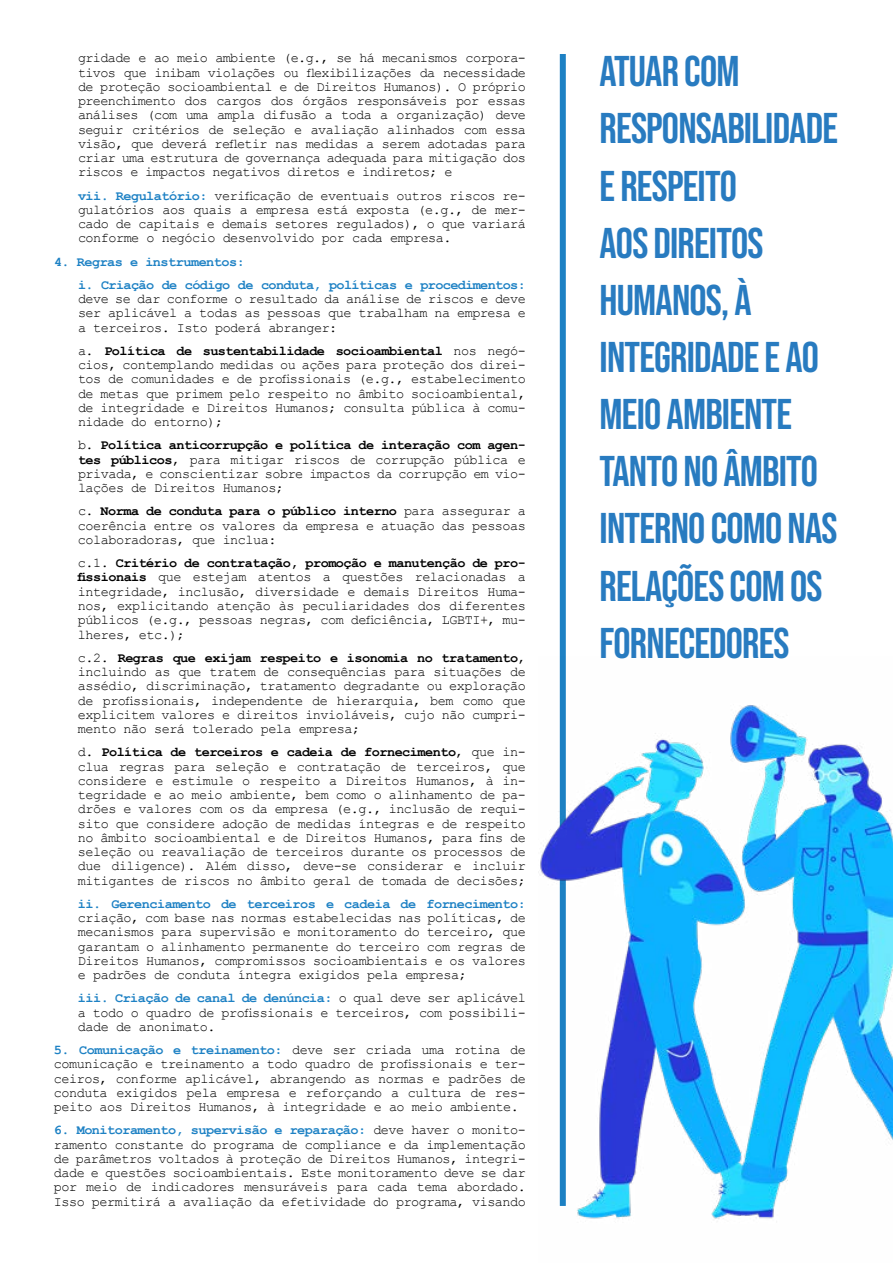
<style>
.page{position:relative;width:893px;height:1263px;background:#fff}
.page>*{position:absolute;margin:0;border:0;box-sizing:border-box;transform-origin:0 0}
.t1{font:43.05px/57.2px "Bebas Neue";letter-spacing:-.02em;color:#287bc0}
.t2{font:13.5px/14.2px "Courier New";letter-spacing:-.035em;color:#000;text-align:justify}
.t3{font:700 13.5px/23.2px "Courier New";letter-spacing:-.035em;color:#1d81c4}
.s1{font-weight:700;color:#1d81c4}
.s2{font-weight:700}
</style>
<div class="page">
<div style="left:560px;top:54px;width:6px;height:1152px;background:#1d81c4"></div>
<img style="left:538px;top:656px;width:355px;height:563px">
<p class="t2" style="left:78px;top:50px;width:449px">gridade e ao meio ambiente (e.g., se há mecanismos corpora&shy;tivos que inibam violações ou flexibilizações da necessidade de proteção socioambiental e de Direitos Humanos). O próprio preenchimento dos cargos dos órgãos responsáveis por essas análises (com uma ampla difusão a toda a organização) deve seguir critérios de seleção e avaliação alinhados com essa visão, que deverá refletir nas medidas a serem adotadas para criar uma estrutura de governança adequada para mitigação dos riscos e impactos negativos diretos e indiretos; e</p>
<p class="t2" style="left:78px;top:188px;width:449px"><span class="s1">vii. Regulatório:</span> verificação de eventuais outros riscos re&shy;gulatórios aos quais a empresa está exposta (e.g., de mer&shy;cado de capitais e demais setores regulados), o que variará conforme o negócio desenvolvido por cada empresa.</p>
<p class="t3" style="left:78px;top:249px;width:449px;text-indent:-24px">4. Regras e instrumentos:<br>i. Criação de código de conduta, políticas e procedimentos:</p>
<p class="t2" style="left:78px;top:291px;width:449px">deve se dar conforme o resultado da análise de riscos e deve ser aplicável a todas as pessoas que trabalham na empresa e a terceiros. Isto poderá abranger:</p>
<p class="t2" style="left:78px;top:343px;width:449px">a. <span class="s2">Política de sustentabilidade socioambiental</span> nos negó&shy;cios, contemplando medidas ou ações para proteção dos direi&shy;tos de comunidades e de profissionais (e.g., estabelecimento de metas que primem pelo respeito no âmbito socioambiental, de integridade e Direitos Humanos; consulta pública à comu&shy;nidade do entorno);</p>
<p class="t2" style="left:78px;top:438px;width:449px">b. <span class="s2">Política anticorrupção e política de interação com agen&shy;tes públicos</span>, para mitigar riscos de corrupção pública e privada, e conscientizar sobre impactos da corrupção em vio&shy;lações de Direitos Humanos;</p>
<p class="t2" style="left:78px;top:504px;width:449px">c. <span class="s2">Norma de conduta para o público interno</span> para assegurar a coerência entre os valores da empresa e atuação das pessoas colaboradoras, que inclua:</p>
<p class="t2" style="left:78px;top:555px;width:449px">c.1. <span class="s2">Critério de contratação, promoção e manutenção de pro&shy;fissionais</span> que estejam atentos a questões relacionadas a integridade, inclusão, diversidade e demais Direitos Huma&shy;nos, explicitando atenção às peculiaridades dos diferentes públicos (e.g., pessoas negras, com deficiência, LGBTI+, mu&shy;lheres, etc.);</p>
<p class="t2" style="left:78px;top:650px;width:449px">c.2. <span class="s2">Regras que exijam respeito e isonomia no tratamento</span>, incluindo as que tratem de consequências para situações de assédio, discriminação, tratamento degradante ou exploração de profissionais, independente de hierarquia, bem como que explicitem valores e direitos invioláveis, cujo não cumpri&shy;mento não será tolerado pela empresa;</p>
<p class="t2" style="left:78px;top:744px;width:449px">d. <span class="s2">Política de terceiros e cadeia de fornecimento</span>, que in&shy;clua regras para seleção e contratação de terceiros, que considere e estimule o respeito a Direitos Humanos, à in&shy;tegridade e ao meio ambiente, bem como o alinhamento de pa&shy;drões e valores com os da empresa (e.g., inclusão de requi&shy;sito que considere adoção de medidas íntegras e de respeito no âmbito socioambiental e de Direitos Humanos, para fins de seleção ou reavaliação de terceiros durante os processos de due diligence). Além disso, deve-se considerar e incluir mitigantes de riscos no âmbito geral de tomada de decisões;</p>
<p class="t3" style="left:78px;top:891px;width:449px">ii. Gerenciamento de terceiros e cadeia de fornecimento:</p>
<p class="t2" style="left:78px;top:910px;width:449px">criação, com base nas normas estabelecidas nas políticas, de mecanismos para supervisão e monitoramento do terceiro, que garantam o alinhamento permanente do terceiro com regras de Direitos Humanos, compromissos socioambientais e os valores e padrões de conduta íntegra exigidos pela empresa;</p>
<p class="t2" style="left:78px;top:990px;width:449px"><span class="s1">iii. Criação de canal de denúncia:</span> o qual deve ser aplicável a todo o quadro de profissionais e terceiros, com possibili&shy;dade de anonimato.</p>
<p class="t2" style="left:54px;top:1042px;width:473px"><span class="s1">5. Comunicação e treinamento:</span> deve ser criada uma rotina de comunicação e treinamento a todo quadro de profissionais e ter&shy;ceiros, conforme aplicável, abrangendo as normas e padrões de conduta exigidos pela empresa e reforçando a cultura de res&shy;peito aos Direitos Humanos, à integridade e ao meio ambiente.</p>
<p class="t2" style="left:54px;top:1123px;width:473px"><span class="s1">6. Monitoramento, supervisão e reparação:</span> deve haver o monito&shy;ramento constante do programa de compliance e da implementação de parâmetros voltados à proteção de Direitos Humanos, integri&shy;dade e questões socioambientais. Este monitoramento deve se dar por meio de indicadores mensuráveis para cada tema abordado.<br>Isso permitirá a avaliação da efetividade do programa, visando</p>
<h1 class="t1" style="left:600px;top:42px;width:240px">ATUAR COM<br>RESPONSABILIDADE<br>E RESPEITO<br>AOS DIREITOS<br>HUMANOS, À<br>INTEGRIDADE E AO<br>MEIO AMBIENTE<br>TANTO NO ÂMBITO<br>INTERNO COMO NAS<br>RELAÇÕES COM OS<br>FORNECEDORES</h1>
</div>
